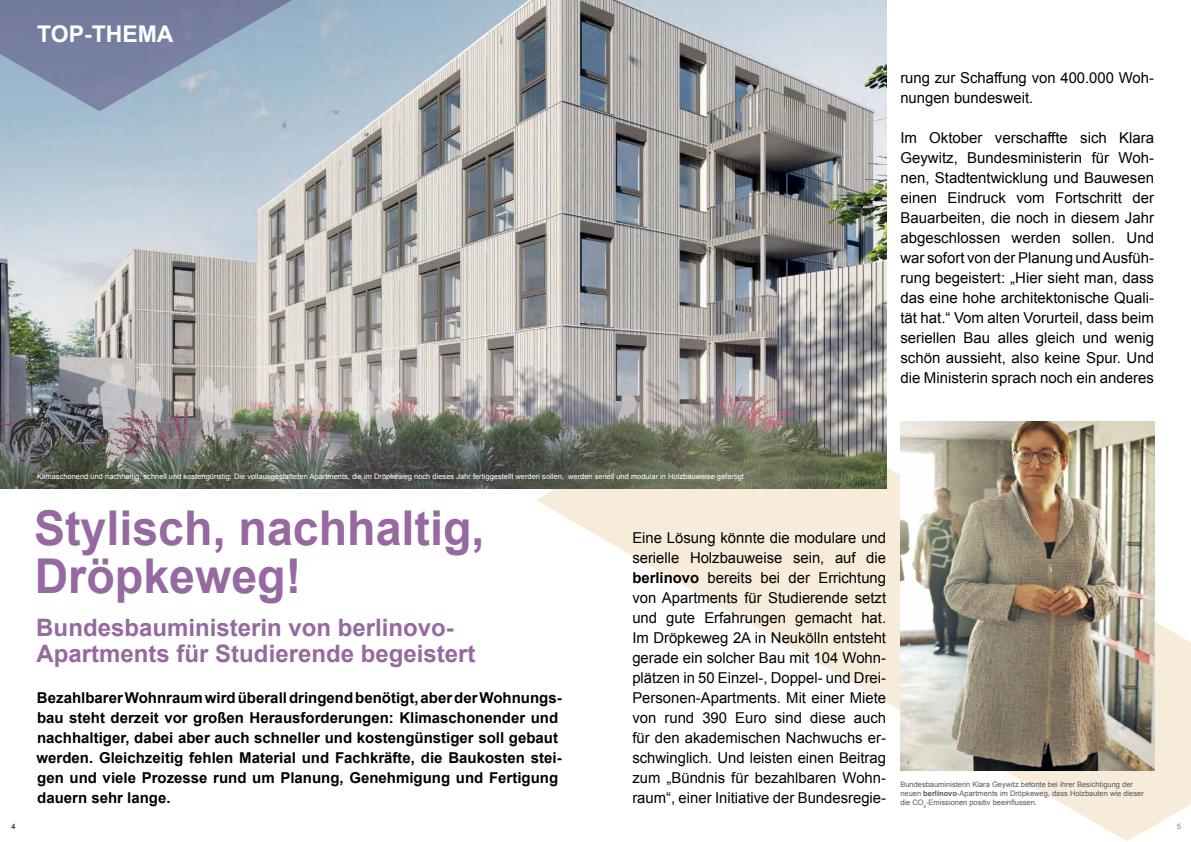
<style>
.page{position:relative;width:1191px;height:842px;background:#fff}
.page>*{position:absolute;margin:0;border:0;box-sizing:border-box;transform-origin:0 0}
.t1{font:700 48px/48px "Arial";color:#9669a0}
.t2{font:700 24px/26px "Arial";color:#9669a0}
.t3{font:700 23px "Arial";color:#fff}
.t4{font:15px/20px "Arial";color:#000;text-align:justify}
.t5{font:700 15px/20px "Arial";color:#000}
.t6{font:7.5px "Arial";color:#fff}
.t7{font:7.5px/9px "Arial";color:#575756}
.t8{font:7.5px "Arial";color:#000}
.t9{font:7.5px "Arial";color:#8c8282}
.s1{font-weight:700}
</style>
<div class="page">
<svg style="left:536px;top:382px;width:655px;height:459px"></svg>
<img style="left:0;top:0;width:886px;height:489px">
<svg style="left:0;top:0;width:380px;height:111px;background:#8d9eb8"></svg>
<img style="left:900px;top:421px;width:254px;height:349px">
<h3 class="t3" style="left:37px;top:18px;width:138px">TOP-THEMA</h3>
<p class="t4" style="left:900px;top:68px;width:255px">rung zur Schaffung von 400.000 Woh&shy;nungen bundesweit.</p>
<p class="t4" style="left:900px;top:128px;width:255px">Im Oktober verschaffte sich Klara Geywitz, Bundesministerin für Woh&shy;nen, Stadtentwicklung und Bauwesen einen Eindruck vom Fortschritt der Bauarbeiten, die noch in diesem Jahr abgeschlossen werden sollen. Und war sofort von der Planung und Ausfüh&shy;rung begeistert: „Hier sieht man, dass das eine hohe architektonische Quali&shy;tät hat.“ Vom alten Vorurteil, dass beim seriellen Bau alles gleich und wenig schön aussieht, also keine Spur. Und die Ministerin sprach noch ein anderes</p>
<p class="t6" style="left:37px;top:472px;width:710px">Klimaschonend und nachhaltig, schnell und kostengünstig: Die vollausgestatteten Apartments, die im Dröpkeweg noch dieses Jahr fertiggestellt werden sollen, werden seriell und modular in Holzbauweise gefertigt.</p>
<h2 class="t1" style="left:34px;top:506px;width:452px">Stylisch, nachhaltig,<br>Dröpkeweg!</h2>
<p class="t2" style="left:36px;top:616px;width:440px">Bundesbauministerin von berlinovo-<br>Apartments für Studierende begeistert</p>
<p class="t5" style="left:37px;top:688px;width:527px">Bezahlbarer Wohnraum wird überall dringend benötigt, aber der Wohnungs&shy;bau steht derzeit vor großen Herausforderungen: Klimaschonender und nachhaltiger, dabei aber auch schneller und kostengünstiger soll gebaut werden. Gleichzeitig fehlen Material und Fachkräfte, die Baukosten stei&shy;gen und viele Prozesse rund um Planung, Genehmigung und Fertigung dauern sehr lange.</p>
<p class="t4" style="left:632px;top:528px;width:255px">Eine Lösung könnte die modulare und serielle Holzbauweise sein, auf die <span class="s1">berlinovo</span> bereits bei der Errichtung von Apartments für Studierende setzt und gute Erfahrungen gemacht hat.<br>Im Dröpkeweg 2A in Neukölln entsteht gerade ein solcher Bau mit 104 Wohn&shy;plätzen in 50 Einzel-, Doppel- und Drei-Personen-Apartments. Mit einer Miete von rund 390 Euro sind diese auch für den akademischen Nachwuchs er&shy;schwinglich. Und leisten einen Beitrag zum „Bündnis für bezahlbaren Wohn&shy;raum“, einer Initiative der Bundesregie-</p>
<p class="t7" style="left:900px;top:780px;width:245px">Bundesbauministerin Klara Geywitz betonte bei ihrer Besichtigung der neuen <span class="s1">berlinovo</span>-Apartments im Dröpkeweg, dass Holzbauten wie dieser die CO<sub>2</sub>-Emissionen positiv beeinflussen.</p>
<p class="t8" style="left:11px;top:821px;width:6px">4</p>
<p class="t9" style="left:1176px;top:821px;width:6px">5</p>
</div>
